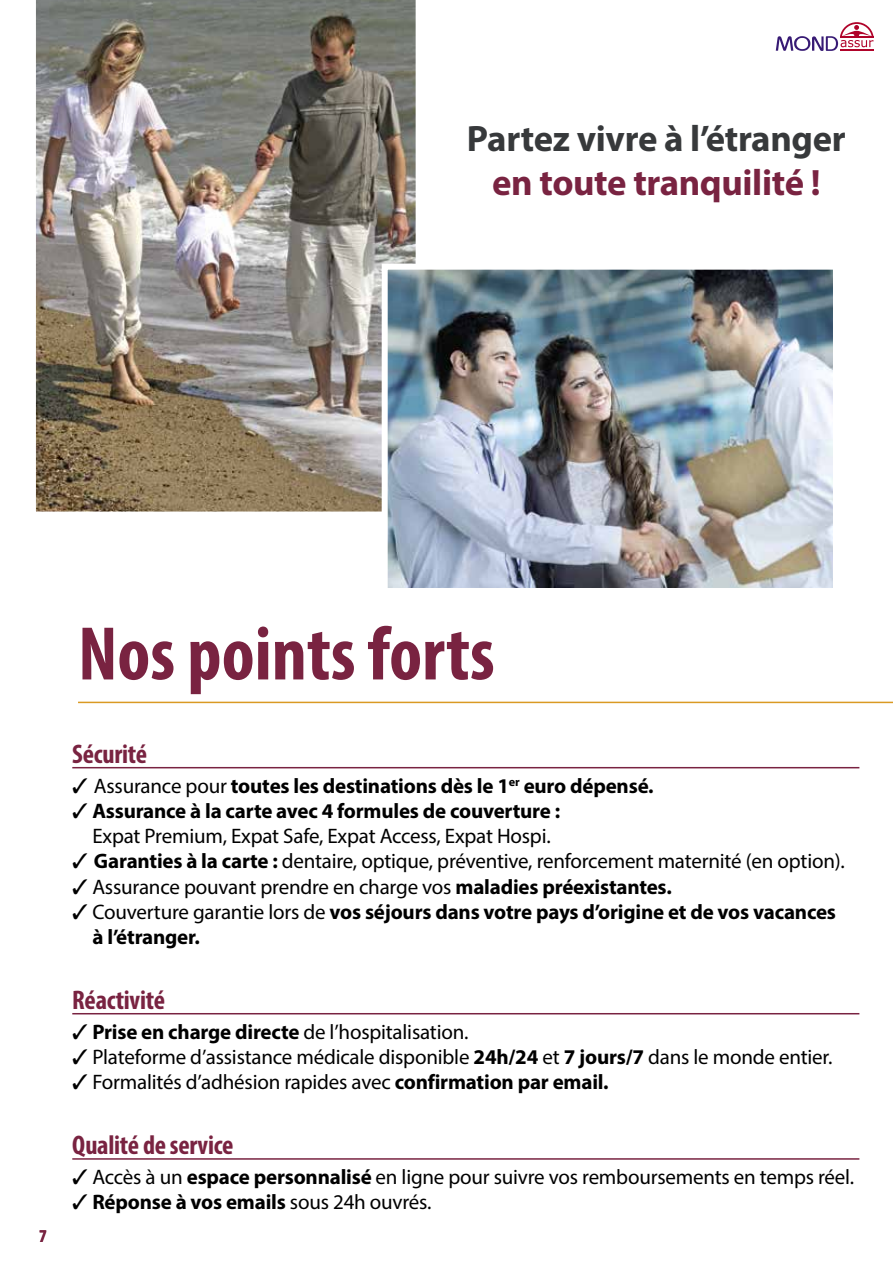
<style>
.page{position:relative;width:893px;height:1263px;background:#fff}
.page>*{position:absolute;margin:0;border:0;box-sizing:border-box;transform-origin:0 0}
.t1{font:700 condensed 76.65px "Myriad Pro";color:#792341}
.t2{font:700 36.75px "Myriad Pro";letter-spacing:-.01em;color:#37393b}
.t3{font:700 36.75px "Myriad Pro";letter-spacing:-.01em;color:#792341}
.t4{font:700 condensed 27px "Myriad Pro";letter-spacing:-.01em;color:#792341}
.t5{font:21px/25.2px "Myriad Pro";letter-spacing:-.01em;color:#000;text-align:center}
.t6{font:700 21px/25.2px "Myriad Pro";letter-spacing:-.01em;color:#000}
.t7{font:700 condensed 18px "Myriad Pro";color:#792341}
.s1{font-weight:400}
.s2{font-weight:700}
</style>
<div class="page">
<hr style="left:72px;top:767px;width:787px;height:1px;background:#792341">
<hr style="left:72px;top:1013px;width:787px;height:1px;background:#792341">
<hr style="left:72px;top:1158px;width:787px;height:2px;background:#792341">
<img style="left:35px;top:0;width:381px;height:512px">
<img style="left:389px;top:271px;width:443px;height:316px">
<div style="left:382px;top:264px;width:457px;height:330px;border:6px solid #fff"></div>
<hr style="left:78px;top:702px;width:815px;height:1px;background:#da9a23">
<svg style="left:776px;top:22px;width:97px;height:29px"></svg>
<hr style="left:840px;top:49px;width:33px;height:2px;background:#b0032a">
<h2 class="t2" style="left:467px;top:114px;width:380px">Partez vivre à l’étranger</h2>
<h2 class="t3" style="left:492px;top:158px;width:330px">en toute tranquilité !</h2>
<p class="t7" style="left:39px;top:1224px;width:9px">7</p>
<h1 class="t1" style="left:78px;top:606px;width:418px">Nos points forts</h1>
<p class="t4" style="left:72px;top:737px;width:76px">Sécurité</p>
<p class="t6" style="left:72px;top:772px;width:583px">✓ <span class="s1">Assurance pour</span> toutes les destinations dès le 1<sup>er</sup> euro dépensé.</p>
<p class="t5" style="left:72px;top:798px;width:489px">✓ <span class="s2">Assurance à la carte avec 4 formules de couverture :<br></span>Expat Premium, Expat Safe, Expat Access, Expat Hospi.</p>
<p class="t5" style="left:72px;top:848px;width:774px">✓ <span class="s2">Garanties à la carte :</span> dentaire, optique, préventive, renforcement maternité (en option).</p>
<p class="t5" style="left:72px;top:873px;width:601px">✓ Assurance pouvant prendre en charge vos <span class="s2">maladies préexistantes.</span></p>
<p class="t6" style="left:92px;top:898px;width:745px;text-indent:-20px">✓ <span class="s1">Couverture garantie lors de</span> vos séjours dans votre pays d’origine et de vos vacances à l’étranger.</p>
<p class="t4" style="left:72px;top:983px;width:94px">Réactivité</p>
<p class="t6" style="left:72px;top:1018px;width:398px">✓ Prise en charge directe <span class="s1">de l’hospitalisation.</span></p>
<p class="t5" style="left:72px;top:1044px;width:762px">✓ Plateforme d’assistance médicale disponible <span class="s2">24h/24</span> et <span class="s2">7 jours/7</span> dans le monde entier.</p>
<p class="t5" style="left:72px;top:1069px;width:538px">✓ Formalités d’adhésion rapides avec <span class="s2">confirmation par email.</span></p>
<p class="t4" style="left:72px;top:1128px;width:163px">Qualité de service</p>
<p class="t5" style="left:72px;top:1164px;width:783px">✓ Accès à un <span class="s2">espace personnalisé</span> en ligne pour suivre vos remboursements en temps réel.</p>
<p class="t6" style="left:72px;top:1189px;width:361px">✓ Réponse à vos emails <span class="s1">sous 24h ouvrés.</span></p>
</div>
